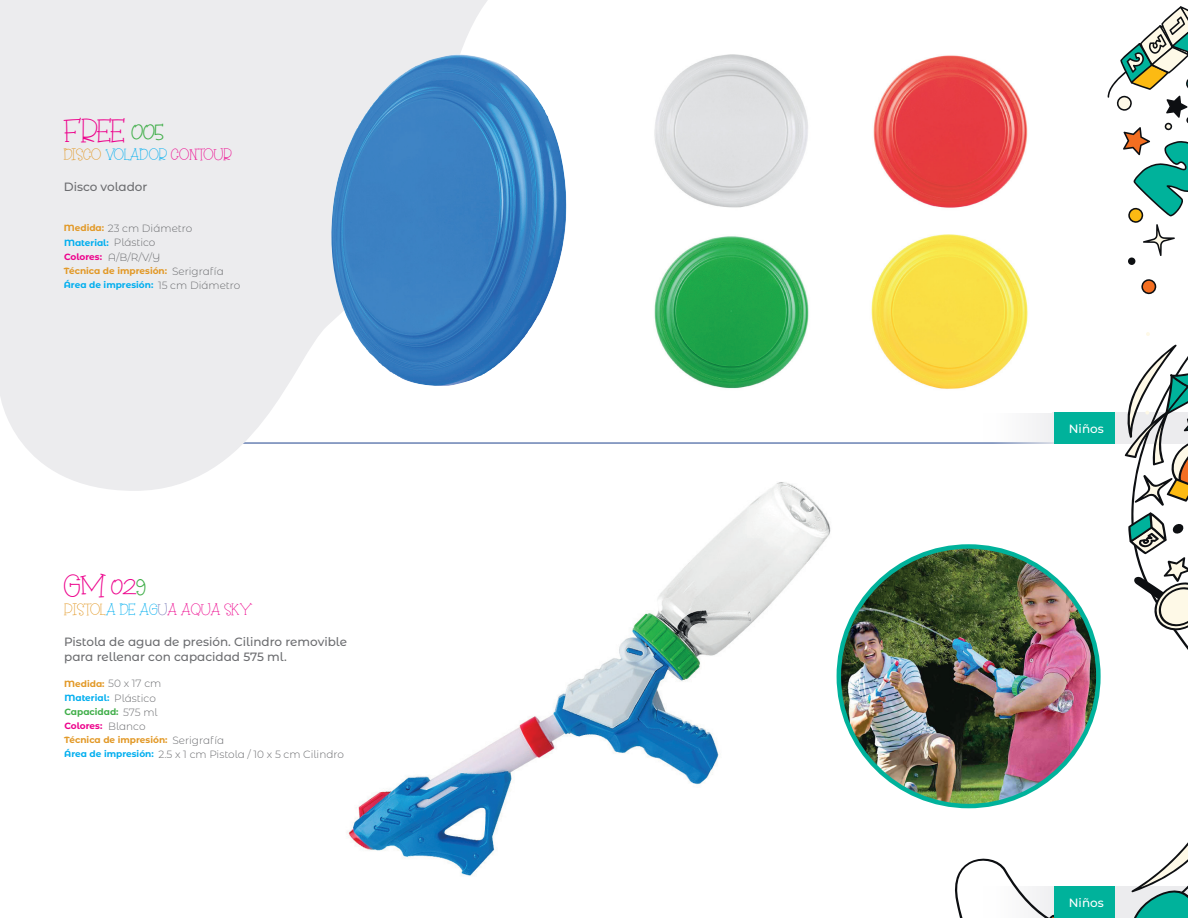
<style>
.page{position:relative;width:1188px;height:918px;background:#fff}
.page>*{position:absolute;margin:0;border:0;box-sizing:border-box;transform-origin:0 0}
.t1{font:30px "Winterland";letter-spacing:-.025em;color:#ed028c}
.t2{font:15px "Winterland";color:#ed028c}
.t3{font:15px "Winterland";color:#00aeef}
.t4{font:500 12px/14.4px "Montserrat Alternates";color:#6c6d70}
.t5{font:500 12px "Montserrat";color:#fff}
.t6{font:300 10.5px "Montserrat Alternates";color:#6c6d70}
.t7{font:700 9px "Montserrat Alternates";color:#e29825}
.t8{font:700 9px "Montserrat Alternates";color:#00aeef}
.t9{font:700 9px "Montserrat Alternates";letter-spacing:-.005em;color:#ed028c}
.t10{font:700 9px "Montserrat Alternates";color:#40ae49}
.s1{color:#40ae49}
.s2{color:#e29825}
.s3{color:#ed028c}
.s4{color:#00aeef}
.s5{color:#777ab7}
</style>
<div class="page">
<hr style="left:64px;top:443px;width:1044px;height:1px;background:#1f438e">
<svg style="left:0;top:0;width:604px;height:491px;fill:#ececee"></svg>
<svg style="left:1141px;top:279px;width:16px;height:16px"></svg>
<svg style="left:1108px;top:6px;width:80px;height:259px"></svg>
<svg style="left:954px;top:332px;width:234px;height:586px"></svg>
<svg style="left:1045px;top:912px;width:10px;height:6px"></svg>
<svg style="left:1131px;top:886px;width:57px;height:32px;background:#54b6aa"></svg>
<svg style="left:1125px;top:369px;width:63px;height:137px"></svg>
<svg style="left:1128px;top:512px;width:60px;height:120px"></svg>
<div style="left:1055px;top:886px;width:60px;height:32px;background:#00b29b"></div>
<img style="left:329px;top:54px;width:240px;height:333px">
<img style="left:654px;top:54px;width:154px;height:154px">
<img style="left:873px;top:55px;width:155px;height:153px">
<img style="left:654px;top:236px;width:155px;height:153px">
<img style="left:871px;top:234px;width:180px;height:178px">
<img style="left:335px;top:482px;width:518px;height:394px">
<img style="left:839px;top:547px;width:259px;height:259px;border-radius:130px">
<h1 class="t1" style="left:64px;top:113px;width:102px">F REE <span class="s1">005</span></h1>
<h2 class="t3" style="left:64px;top:145px;width:170px"><span class="s2">DISCO</span> VOLADOR <span class="s3">CONTOUR</span></h2>
<p class="t4" style="left:64px;top:179px;width:85px">Disco volador</p>
<p class="t7" style="left:64px;top:222px;width:42px">Medida:</p>
<p class="t6" style="left:108px;top:221px;width:86px">23 cm Diámetro</p>
<p class="t8" style="left:64px;top:236px;width:46px">Material:</p>
<p class="t7" style="left:64px;top:264px;width:105px">Técnica de impresión:</p>
<p class="t6" style="left:114px;top:235px;width:43px">Plástico</p>
<p class="t6" style="left:108px;top:250px;width:54px">A/B/R/V/Y</p>
<p class="t9" style="left:64px;top:250px;width:39px">Colores:</p>
<p class="t6" style="left:172px;top:264px;width:53px">Serigrafía</p>
<p class="t8" style="left:64px;top:279px;width:91px">Área de impresión:</p>
<p class="t6" style="left:158px;top:278px;width:84px">15 cm Diámetro</p>
<h1 class="t1" style="left:64px;top:568px;width:84px">GM 02<span class="s1">9</span></h1>
<h2 class="t2" style="left:64px;top:601px;width:190px"><span class="s2">PISTOL</span><span class="s4">A DE AG</span><span class="s5">U</span>A AQUA SKY</h2>
<p class="t4" style="left:64px;top:634px;width:284px">Pistola de agua de presión. Cilindro removible para rellenar con capacidad 575 ml.</p>
<p class="t6" style="left:114px;top:691px;width:43px">Plástico</p>
<p class="t6" style="left:172px;top:733px;width:53px">Serigrafía</p>
<p class="t7" style="left:64px;top:677px;width:42px">Medida:</p>
<p class="t10" style="left:65px;top:705px;width:56px">Capacidad:</p>
<p class="t8" style="left:64px;top:748px;width:91px">Área de impresión:</p>
<p class="t6" style="left:108px;top:677px;width:55px">50 x 17 cm</p>
<p class="t6" style="left:123px;top:705px;width:36px">575 ml</p>
<p class="t6" style="left:158px;top:747px;width:187px">2.5 x 1 cm Pistola / 10 x 5 cm Cilindro</p>
<p class="t8" style="left:65px;top:691px;width:46px">Material:</p>
<p class="t7" style="left:64px;top:733px;width:105px">Técnica de impresión:</p>
<p class="t6" style="left:108px;top:719px;width:39px">Blanco</p>
<p class="t9" style="left:65px;top:720px;width:39px">Colores:</p>
<p class="t5" style="left:1069px;top:420px;width:36px">Niños</p>
<p class="t5" style="left:1069px;top:895px;width:36px">Niños</p>
</div>
